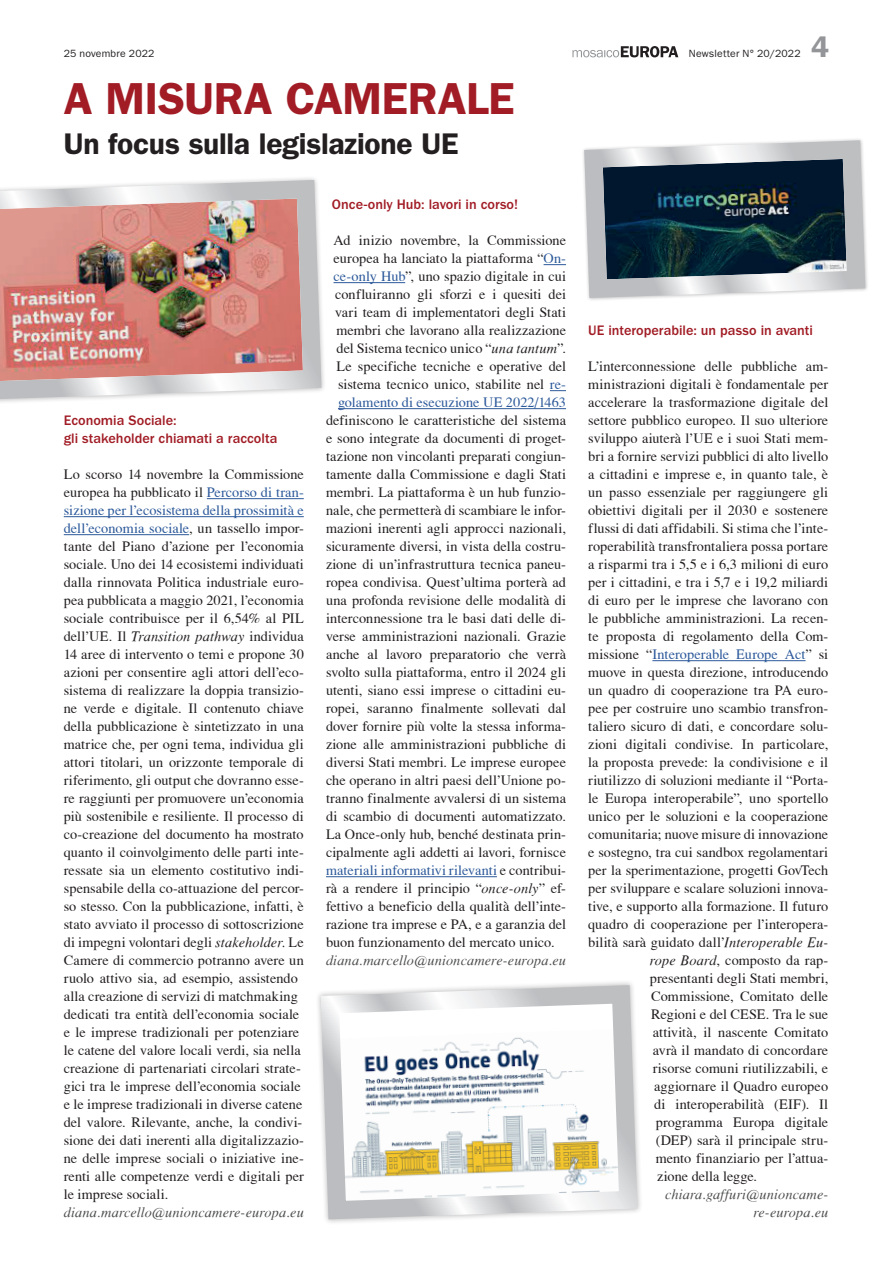
<style>
.page{position:relative;width:893px;height:1263px;background:#fff}
.page>*{position:absolute;margin:0;border:0;box-sizing:border-box;transform-origin:0 0}
.t1{font:600 45px "ITC Franklin Gothic Std";letter-spacing:-.01em;color:#a11c25}
.t2{font:600 30px "ITC Franklin Gothic Std";letter-spacing:-.01em;color:#231f20}
.t3{font:600 30px "ITC Franklin Gothic Std";color:#939598}
.t4{font:14.25px/18px "T Acc LAD";letter-spacing:.005em;color:#231f20;text-align:center}
.t5{font:14.25px/18px "T Acc LAD Italic";letter-spacing:.005em;color:#4b4c4d;text-align:right}
.t6{font:500 14.25px/18px "ITC Franklin Gothic Std";color:#a11c25}
.t7{font:14.25px "T Acc LAD";color:#2c599a}
.t8{font:10.5px "ITC Franklin Gothic Std";letter-spacing:.015em;color:#231f20}
.s1{color:#2c599a}
.s2{font-family:"T Acc LAD Italic"}
.s3{color:#231f20}
</style>
<div class="page">
<svg style="left:572px;top:46px;width:106px;height:11px"></svg>
<hr style="left:652px;top:660px;width:154px;height:1px;background:#2c599a">
<svg style="left:544px;top:264px;width:22px;height:1px"></svg>
<hr style="left:333px;top:282px;width:72px;height:1px;background:#2c599a">
<svg style="left:550px;top:390px;width:16px;height:1px"></svg>
<hr style="left:338px;top:408px;width:228px;height:1px;background:#2c599a">
<hr style="left:326px;top:876px;width:171px;height:1px;background:#2c599a">
<hr style="left:207px;top:498px;width:97px;height:1px;background:#2c599a">
<hr style="left:64px;top:516px;width:240px;height:1px;background:#2c599a">
<hr style="left:64px;top:534px;width:125px;height:1px;background:#2c599a">
<svg style="left:318px;top:982px;width:323px;height:241px"></svg>
<svg style="left:583px;top:139px;width:285px;height:161px;background:#61717b"></svg>
<img style="left:0;top:178px;width:324px;height:224px">
<p class="t8" style="left:64px;top:48px;width:92px">25 novembre 2022</p>
<p class="t8" style="left:689px;top:48px;width:113px">Newsletter N° 20/2022</p>
<h1 class="t1" style="left:64px;top:72px;width:452px">A MISURA CAMERALE</h1>
<h2 class="t2" style="left:64px;top:126px;width:396px">Un focus sulla legislazione UE</h2>
<h2 class="t3" style="left:811px;top:29px;width:19px">4</h2>
<p class="t6" style="left:64px;top:411px;width:215px">Economia Sociale:<br>gli stakeholder chiamati a raccolta</p>
<p class="t4" style="left:64px;top:465px;width:242px;text-align:left">Lo scorso 14 novembre la Commissione europea ha pubblicato il <span class="s1">Percorso di tran&shy;sizione per l’ecosistema della prossimità e dell’economia sociale</span>, un tassello impor&shy;tante del Piano d’azione per l’economia sociale. Uno dei 14 ecosistemi individuati dalla rinnovata Politica industriale euro&shy;pea pubblicata a maggio 2021, l’economia sociale contribuisce per il 6,54% al PIL dell’UE. Il <span class="s2">Transition pathway</span> individua 14 aree di intervento o temi e propone 30 azioni per consentire agli attori dell’eco&shy;sistema di realizzare la doppia transizio&shy;ne verde e digitale. Il contenuto chiave della pubblicazione è sintetizzato in una matrice che, per ogni tema, individua gli attori titolari, un orizzonte temporale di riferimento, gli output che dovranno esse&shy;re raggiunti per promuovere un’economia più sostenibile e resiliente. Il processo di co-creazione del documento ha mostrato quanto il coinvolgimento delle parti inte&shy;ressate sia un elemento costitutivo indi&shy;spensabile della co-attuazione del percor&shy;so stesso. Con la pubblicazione, infatti, è stato avviato il processo di sottoscrizione di impegni volontari degli <span class="s2">stakeholder.</span> Le Camere di commercio potranno avere un ruolo attivo sia, ad esempio, assistendo alla creazione di servizi di matchmaking dedicati tra entità dell’economia sociale e le imprese tradizionali per potenziare le catene del valore locali verdi, sia nella creazione di partenariati circolari strate&shy;gici tra le imprese dell’economia sociale e le imprese tradizionali in diverse catene del valore. Rilevante, anche, la condivi&shy;sione dei dati inerenti alla digitalizzazio&shy;ne delle imprese sociali o iniziative ine&shy;renti alle competenze verdi e digitali per le imprese sociali.</p>
<p class="t5" style="left:64px;top:1203px;width:241px">diana.marcello@unioncamere-europa.eu</p>
<p class="t6" style="left:332px;top:195px;width:187px">Once-only Hub: lavori in corso!</p>
<p class="t4" style="left:333px;top:231px;width:234px">Ad inizio novembre, la Commissione europea ha lanciato la piattaforma “<span class="s1">On&shy;ce-only Hub</span>”, uno spazio digitale in cui confluiranno gli sforzi e i quesiti dei vari team di implementatori degli Stati membri che lavorano alla realizzazione del Sistema tecnico unico “<span class="s2">una tantum</span>”.<br>Le specifiche tecniche e operative del sistema tecnico unico, stabilite nel <span class="s1">re&shy;golamento di esecuzione UE 2022/1463</span></p>
<p class="t4" style="left:326px;top:411px;width:242px;text-align:justify">definiscono le caratteristiche del sistema e sono integrate da documenti di proget&shy;tazione non vincolanti preparati congiun&shy;tamente dalla Commissione e dagli Stati membri. La piattaforma è un hub funzio&shy;nale, che permetterà di scambiare le infor&shy;mazioni inerenti agli approcci nazionali, sicuramente diversi, in vista della costru&shy;zione di un’infrastruttura tecnica paneu&shy;ropea condivisa. Quest’ultima porterà ad una profonda revisione delle modalità di interconnessione tra le basi dati delle di&shy;verse amministrazioni nazionali. Grazie anche al lavoro preparatorio che verrà svolto sulla piattaforma, entro il 2024 gli utenti, siano essi imprese o cittadini eu&shy;ropei, saranno finalmente sollevati dal dover fornire più volte la stessa informa&shy;zione alle amministrazioni pubbliche di diversi Stati membri. Le imprese europee che operano in altri paesi dell’Unione po&shy;tranno finalmente avvalersi di un sistema di scambio di documenti automatizzato.<br>La Once-only hub, benché destinata prin&shy;cipalmente agli addetti ai lavori, fornisce <span class="s1">materiali informativi rilevanti</span> e contribui&shy;rà a rendere il principio “<span class="s2">once-only</span>” ef&shy;fettivo a beneficio della qualità dell’inte&shy;razione tra imprese e PA, e a garanzia del buon funzionamento del mercato unico.</p>
<p class="t5" style="left:326px;top:951px;width:241px">diana.marcello@unioncamere-europa.eu</p>
<p class="t6" style="left:588px;top:321px;width:226px">UE interoperabile: un passo in avanti</p>
<p class="t4" style="left:588px;top:357px;width:241px">L’interconnessione delle pubbliche am-</p>
<p class="t4" style="left:588px;top:375px;width:242px">ministrazioni digitali è fondamentale per</p>
<p class="t4" style="left:588px;top:393px;width:242px">accelerare la trasformazione digitale del</p>
<p class="t4" style="left:588px;top:411px;width:242px">settore pubblico europeo. Il suo ulteriore</p>
<p class="t4" style="left:588px;top:429px;width:241px">sviluppo aiuterà l’UE e i suoi Stati mem-</p>
<p class="t4" style="left:588px;top:447px;width:242px">bri a fornire servizi pubblici di alto livello</p>
<p class="t4" style="left:588px;top:465px;width:242px">a cittadini e imprese e, in quanto tale, è</p>
<p class="t4" style="left:588px;top:483px;width:241px">un passo essenziale per raggiungere gli</p>
<p class="t4" style="left:588px;top:501px;width:242px">obiettivi digitali per il 2030 e sostenere</p>
<p class="t4" style="left:588px;top:519px;width:241px">flussi di dati affidabili. Si stima che l’inte-</p>
<p class="t4" style="left:588px;top:537px;width:242px">roperabilità transfrontaliera possa portare</p>
<p class="t4" style="left:588px;top:555px;width:241px">a risparmi tra i 5,5 e i 6,3 milioni di euro</p>
<p class="t4" style="left:588px;top:573px;width:241px">per i cittadini, e tra i 5,7 e i 19,2 miliardi</p>
<p class="t4" style="left:588px;top:591px;width:242px">di euro per le imprese che lavorano con</p>
<p class="t4" style="left:588px;top:609px;width:241px">le pubbliche amministrazioni. La recen-</p>
<p class="t4" style="left:588px;top:627px;width:241px">te proposta di regolamento della Com-</p>
<p class="t7" style="left:588px;top:646px;width:242px"><span class="s3">missione “</span>Interoperable Europe Act<span class="s3">” si</span></p>
<p class="t4" style="left:588px;top:663px;width:241px">muove in questa direzione, introducendo</p>
<p class="t4" style="left:588px;top:681px;width:241px">un quadro di cooperazione tra PA euro-</p>
<p class="t4" style="left:588px;top:699px;width:241px">pee per costruire uno scambio transfron-</p>
<p class="t4" style="left:588px;top:717px;width:241px">taliero sicuro di dati, e concordare solu-</p>
<p class="t4" style="left:588px;top:735px;width:242px">zioni digitali condivise. In particolare,</p>
<p class="t4" style="left:588px;top:753px;width:242px">la proposta prevede: la condivisione e il</p>
<p class="t4" style="left:588px;top:771px;width:241px">riutilizzo di soluzioni mediante il “Porta-</p>
<p class="t4" style="left:588px;top:789px;width:242px">le Europa interoperabile”, uno sportello</p>
<p class="t4" style="left:588px;top:807px;width:241px">unico per le soluzioni e la cooperazione</p>
<p class="t4" style="left:588px;top:825px;width:241px">comunitaria; nuove misure di innovazione</p>
<p class="t4" style="left:588px;top:843px;width:241px">e sostegno, tra cui sandbox regolamentari</p>
<p class="t4" style="left:588px;top:861px;width:241px">per la sperimentazione, progetti GovTech</p>
<p class="t4" style="left:588px;top:879px;width:241px">per sviluppare e scalare soluzioni innova-</p>
<p class="t4" style="left:588px;top:897px;width:242px">tive, e supporto alla formazione. Il futuro</p>
<p class="t4" style="left:588px;top:915px;width:241px">quadro di cooperazione per l’interopera-</p>
<p class="t4" style="left:588px;top:933px;width:241px">bilità sarà guidato dall’<span class="s2">Interoperable Eu-</span></p>
<p class="t4" style="left:650px;top:951px;width:180px"><span class="s2">rope Board</span>, composto da rap-</p>
<p class="t4" style="left:650px;top:969px;width:180px">presentanti degli Stati membri,</p>
<p class="t4" style="left:651px;top:987px;width:178px">Commissione, Comitato delle</p>
<p class="t4" style="left:651px;top:1005px;width:178px">Regioni e del CESE. Tra le sue</p>
<p class="t4" style="left:653px;top:1023px;width:177px">attività, il nascente Comitato</p>
<p class="t4" style="left:653px;top:1041px;width:177px">avrà il mandato di concordare</p>
<p class="t4" style="left:653px;top:1059px;width:177px">risorse comuni riutilizzabili, e</p>
<p class="t4" style="left:654px;top:1077px;width:175px">aggiornare il Quadro europeo</p>
<p class="t4" style="left:654px;top:1095px;width:175px">di interoperabilità (EIF). Il</p>
<p class="t4" style="left:656px;top:1113px;width:174px">programma Europa digitale</p>
<p class="t4" style="left:656px;top:1131px;width:174px">(DEP) sarà il principale stru-</p>
<p class="t4" style="left:656px;top:1149px;width:174px">mento finanziario per l’attua-</p>
<p class="t4" style="left:657px;top:1167px;width:101px">zione della legge.</p>
<p class="t5" style="left:665px;top:1185px;width:165px">chiara.gaffuri@unioncame&shy;re-europa.eu</p>
</div>
